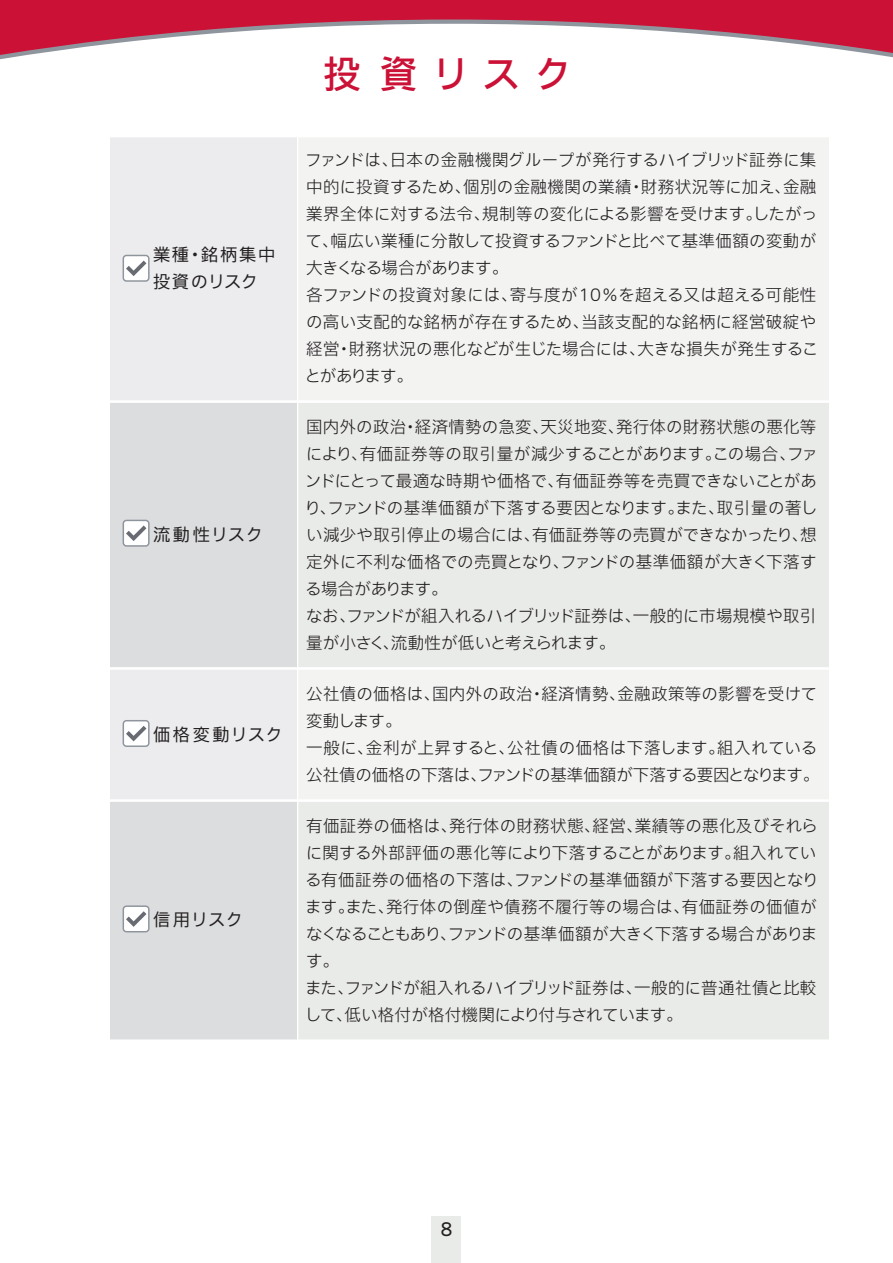
<style>
.page{position:relative;width:893px;height:1263px;background:#fff}
.page>*{position:absolute;margin:0;border:0;box-sizing:border-box;transform-origin:0 0}
.t1{font:500 37.5px "Iwa UCDA Goth Std";letter-spacing:.385em;color:#cb1136}
.t2{font:100 18px "Iwa UCDA Goth Std";color:#231f20}
.t3{font:100 17.25px/27px "Iwa UCDA Goth Std";letter-spacing:.1em;color:#231f20}
.t4{font:100 17.25px "Iwa UCDA Goth Std";letter-spacing:.065em;color:#231f20}
.t5{font:100 17.25px "Iwa UCDA Goth Std";letter-spacing:.095em;color:#231f20}
.t6{font:300 16.5px/27px "Iwa UCDA Goth Std";letter-spacing:.015em;color:#231f20}
</style>
<div class="page">
<div style="left:432px;top:1216px;width:29px;height:47px;background:#e9ebe8"></div>
<svg style="left:0;top:0;width:893px;height:60px;fill:#cb1136"></svg>
<div style="left:298px;top:136px;width:531px;height:266px;background:#f3f3f2"></div>
<div style="left:111px;top:136px;width:187px;height:266px;background:#ececee"></div>
<div style="left:298px;top:800px;width:531px;height:241px;background:#e9ebe8"></div>
<div style="left:111px;top:800px;width:187px;height:241px;background:#dcdddf"></div>
<div style="left:298px;top:668px;width:531px;height:132px;background:#f3f3f2"></div>
<div style="left:111px;top:668px;width:187px;height:132px;background:#ececee"></div>
<div style="left:298px;top:402px;width:531px;height:266px;background:#e9ebe8"></div>
<div style="left:111px;top:402px;width:187px;height:266px;background:#dcdddf"></div>
<hr style="left:108px;top:400px;width:723px;height:3px;background:#fff">
<hr style="left:108px;top:667px;width:723px;height:3px;background:#fff">
<div style="left:123px;top:520px;width:26px;height:26px;background:#fff;border-radius:3px"></div>
<div style="left:123px;top:520px;width:27px;height:27px;border:1px solid #8f959d;border-radius:3px"></div>
<svg style="left:126px;top:525px;width:20px;height:16px"></svg>
<div style="left:123px;top:721px;width:26px;height:25px;background:#fff;border-radius:3px"></div>
<div style="left:123px;top:720px;width:27px;height:27px;border:1px solid #8f959d;border-radius:3px"></div>
<svg style="left:126px;top:726px;width:20px;height:15px"></svg>
<div style="left:123px;top:906px;width:26px;height:26px;background:#fff;border-radius:3px"></div>
<div style="left:123px;top:905px;width:27px;height:27px;border:1px solid #8f959d;border-radius:3px"></div>
<svg style="left:126px;top:911px;width:20px;height:16px"></svg>
<div style="left:123px;top:255px;width:26px;height:26px;background:#fff;border-radius:3px"></div>
<div style="left:123px;top:255px;width:27px;height:27px;border:1px solid #8f959d;border-radius:3px"></div>
<svg style="left:126px;top:261px;width:20px;height:15px"></svg>
<hr style="left:108px;top:799px;width:723px;height:3px;background:#fff">
<hr style="left:297px;top:136px;width:1px;height:905px;background:#fff">
<hr style="left:108px;top:135px;width:723px;height:2px;background:#fff">
<hr style="left:108px;top:1039px;width:723px;height:3px;background:#fff">
<p class="t3" style="left:153px;top:240px;width:124px">業種・銘柄集中投資のリスク</p>
<p class="t4" style="left:153px;top:522px;width:111px">流動性リスク</p>
<p class="t5" style="left:153px;top:722px;width:131px">価格変動リスク</p>
<p class="t4" style="left:153px;top:907px;width:92px">信用リスク</p>
<h1 class="t1" style="left:324px;top:46px;width:250px">投資リスク</h1>
<p class="t6" style="left:304px;top:146px;width:515px">ファンドは、日本の金融機関グループが発行するハイブリッド証券に集中的に投資するため、個別の金融機関の業績・財務状況等に加え、金融業界全体に対する法令、規制等の変化による影響を受けます。したがって、幅広い業種に分散して投資するファンドと比べて基準価額の変動が大きくなる場合があります。<br>各ファンドの投資対象には、寄与度が10％を超える又は超える可能性の高い支配的な銘柄が存在するため、当該支配的な銘柄に経営破綻や経営・財務状況の悪化などが生じた場合には、大きな損失が発生することがあります。</p>
<p class="t6" style="left:304px;top:412px;width:515px">国内外の政治・経済情勢の急変、天災地変、発行体の財務状態の悪化等により、有価証券等の取引量が減少することがあります。この場合、ファンドにとって最適な時期や価格で、有価証券等を売買できないことがあり、ファンドの基準価額が下落する要因となります。また、取引量の著しい減少や取引停止の場合には、有価証券等の売買ができなかったり、想定外に不利な価格での売買となり、ファンドの基準価額が大きく下落する場合があります。<br>なお、ファンドが組入れるハイブリッド証券は、一般的に市場規模や取引量が小さく、流動性が低いと考えられます。</p>
<p class="t6" style="left:306px;top:679px;width:515px">公社債の価格は、国内外の政治・経済情勢、金融政策等の影響を受けて変動します。<br>一般に、金利が上昇すると、公社債の価格は下落します。組入れている公社債の価格の下落は、ファンドの基準価額が下落する要因となります。</p>
<p class="t6" style="left:305px;top:811px;width:515px">有価証券の価格は、発行体の財務状態、経営、業績等の悪化及びそれらに関する外部評価の悪化等により下落することがあります。組入れている有価証券の価格の下落は、ファンドの基準価額が下落する要因となります。また、発行体の倒産や債務不履行等の場合は、有価証券の価値がなくなることもあり、ファンドの基準価額が大きく下落する場合があります。<br>また、ファンドが組入れるハイブリッド証券は、一般的に普通社債と比較して、低い格付が格付機関により付与されています。</p>
<p class="t2" style="left:440px;top:1216px;width:14px">8</p>
</div>
